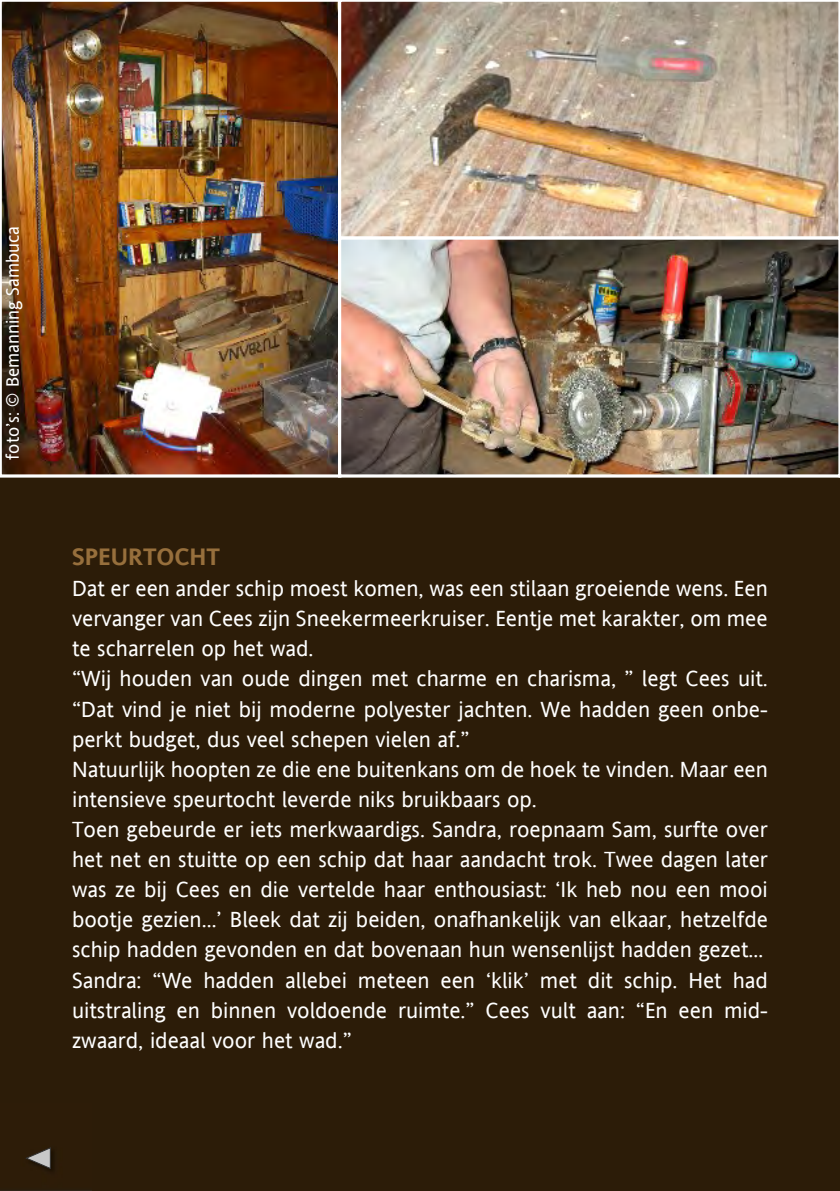
<style>
.page{position:relative;width:840px;height:1191px;background:#fff}
.page>*{position:absolute;margin:0;border:0;box-sizing:border-box;transform-origin:0 0}
.t1{font:700 24px "Andale Sans";color:#976f3c}
.t2{font:22px/30px "Andale Sans";color:#fff}
.t3{font:18px "Andale Sans";color:#fff}
</style>
<div class="page">
<div style="left:0;top:476px;width:839px;height:715px;background:#2c1c08"></div>
<img style="left:0;top:1151px;width:92px;height:40px">
<svg style="left:24px;top:1147px;width:28px;height:22px"></svg>
<img style="left:0;top:1px;width:338px;height:476px">
<img style="left:341px;top:1px;width:498px;height:235px">
<img style="left:338px;top:236px;width:501px;height:241px">
<p class="t3" style="left:6px;top:459px;width:235px;rotate:-90deg">foto’s: © Bemanning Sambuca</p>
<p class="t1" style="left:72px;top:548px;width:149px">SPEURTOCHT</p>
<p class="t2" style="left:72px;top:575px;width:697px">Dat er een ander schip moest komen, was een stilaan groeiende wens. Een vervanger van Cees zijn Sneekermeerkruiser. Eentje met karakter, om mee te scharrelen op het wad.<br>“Wij houden van oude dingen met charme en charisma, ” legt Cees uit. “Dat vind je niet bij moderne polyester jachten. We hadden geen onbe&shy;perkt budget, dus veel schepen vielen af.”<br>Natuurlijk hoopten ze die ene buitenkans om de hoek te vinden. Maar een intensieve speurtocht leverde niks bruikbaars op.<br>Toen gebeurde er iets merkwaardigs. Sandra, roepnaam Sam, surfte over het net en stuitte op een schip dat haar aandacht trok. Twee dagen later was ze bij Cees en die vertelde haar enthousiast: ‘Ik heb nou een mooi bootje gezien…’ Bleek dat zij beiden, onafhankelijk van elkaar, hetzelfde schip hadden gevonden en dat bovenaan hun wensenlijst hadden gezet… Sandra: “We hadden allebei meteen een ‘klik’ met dit schip. Het had uitstraling en binnen voldoende ruimte.” Cees vult aan: “En een mid&shy;zwaard, ideaal voor het wad.”</p>
</div>
